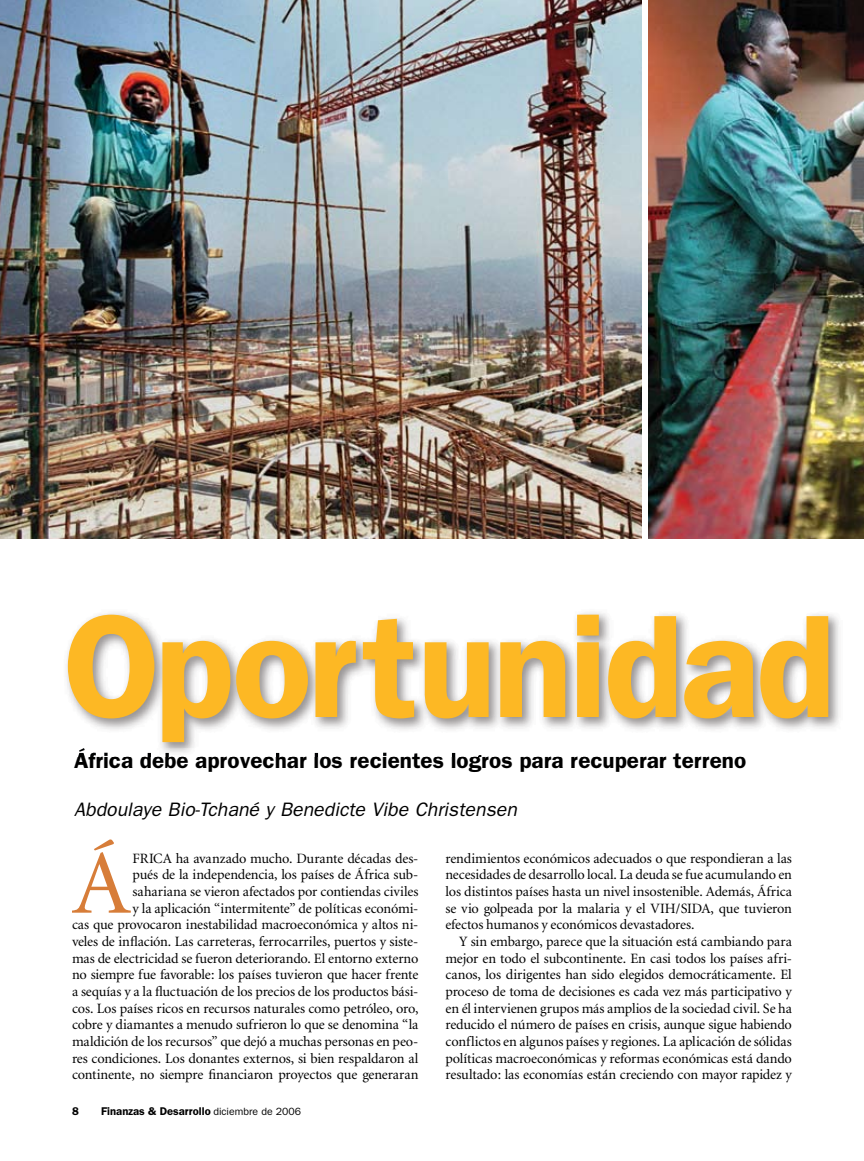
<style>
.page{position:relative;width:864px;height:1161px;background:#fff}
.page>*{position:absolute;margin:0;border:0;box-sizing:border-box;transform-origin:0 0}
.t1{font:600 147px "Franklin Gothic";letter-spacing:-.025em;color:#fdb824}
.t2{font:91.2px "Minion";color:#d77d39}
.t3{font:600 22.5px "Franklin Gothic";color:#000}
.t4{font:italic 19.5px "Franklin Gothic";color:#000}
.t5{font:14.25px/16.6px "Minion";letter-spacing:-.01em;color:#000;text-align:justify}
.t6{font:600 11.25px "Franklin Gothic";color:#000}
.s1{font-weight:400;font-size:10.5px}
</style>
<div class="page">
<img style="left:0;top:0;width:642px;height:539px">
<img style="left:648px;top:0;width:216px;height:539px">
<img style="left:66px;top:612px;width:773px;height:136px">
<img style="left:78px;top:748px;width:664px;height:9px">
<h1 class="t1" style="left:63px;top:580px;width:774px">Oportunidad</h1>
<h3 class="t3" style="left:74px;top:747px;width:673px">África debe aprovechar los recientes logros para recuperar terreno</h3>
<h3 class="t4" style="left:74px;top:799px;width:444px">Abdoulaye Bio-Tchané y Benedicte Vibe Christensen</h3>
<h2 class="t2" style="left:72px;top:839px;width:60px">Á</h2>
<p class="t5" style="left:72px;top:850px;width:348px;text-align:right">FRICA ha avanzado mucho. Durante décadas des-<br>pués de la independencia, los países de África sub-<br>sahariana se vieron afectados por contiendas civiles<br>y la aplicación “intermitente” de políticas económi-<br>cas que provocaron inestabilidad macroeconómica y altos ni&shy;veles de inflación. Las carreteras, ferrocarriles, puertos y siste&shy;mas de electricidad se fueron deteriorando. El entorno externo no siempre fue favorable: los países tuvieron que hacer frente a sequías y a la fluctuación de los precios de los productos bási&shy;cos. Los países ricos en recursos naturales como petróleo, oro, cobre y diamantes a menudo sufrieron lo que se denomina “la maldición de los recursos” que dejó a muchas personas en peo&shy;res condiciones. Los donantes externos, si bien respaldaron al continente, no siempre financiaron proyectos que generaran</p>
<p class="t5" style="left:446px;top:850px;width:348px">rendimientos económicos adecuados o que respondieran a las necesidades de desarrollo local. La deuda se fue acumulando en los distintos países hasta un nivel insostenible. Además, África se vio golpeada por la malaria y el VIH/SIDA, que tuvieron efectos humanos y económicos devastadores.</p>
<p class="t5" style="left:446px;top:934px;width:348px;text-indent:14px">Y sin embargo, parece que la situación está cambiando para mejor en todo el subcontinente. En casi todos los países afri&shy;canos, los dirigentes han sido elegidos democráticamente. El proceso de toma de decisiones es cada vez más participativo y en él intervienen grupos más amplios de la sociedad civil. Se ha reducido el número de países en crisis, aunque sigue habiendo conflictos en algunos países y regiones. La aplicación de sólidas políticas macroeconómicas y reformas económicas está dando resultado: las economías están creciendo con mayor rapidez y</p>
<p class="t6" style="left:72px;top:1105px;width:8px">8</p>
<p class="t6" style="left:101px;top:1105px;width:201px">Finanzas &amp; Desarrollo <span class="s1">diciembre de 2006</span></p>
</div>
